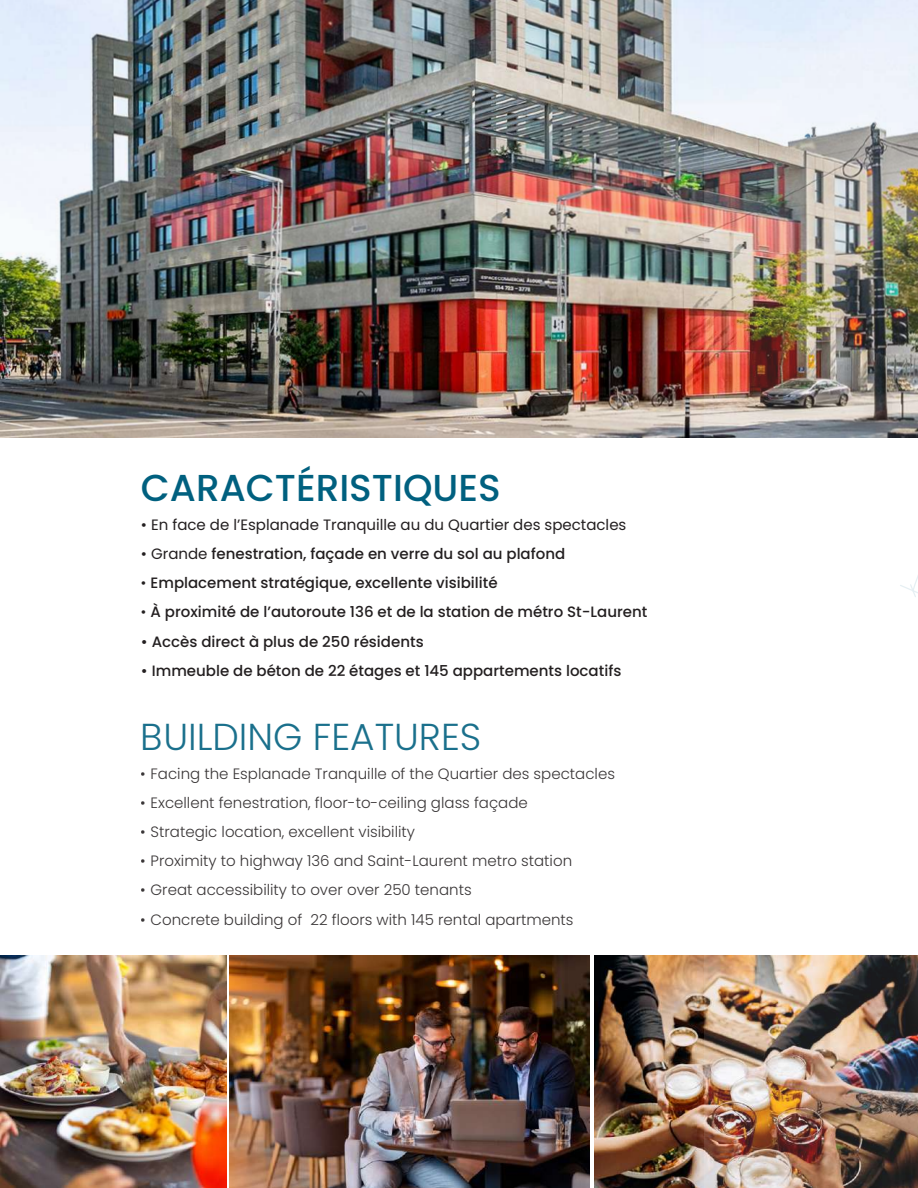
<style>
.page{position:relative;width:918px;height:1188px;background:#fff}
.page>*{position:absolute;margin:0;border:0;box-sizing:border-box;transform-origin:0 0}
.t1{font:300 37.5px "Poppins";color:#00607f}
.t2{font:500 37.5px "Poppins";color:#00607f}
.t3{font:300 15px "Poppins";color:#231f20}
.t4{font:500 15px "Poppins";color:#231f20}
.t5{font:15px "Poppins";color:#231f20}
.s1{font-weight:400}
.s2{font-weight:300}
</style>
<div class="page">
<img style="left:0;top:0;width:704px;height:437px">
<img style="left:230px;top:956px;width:360px;height:232px">
<img style="left:594px;top:956px;width:110px;height:232px">
<img style="left:0;top:956px;width:226px;height:232px">
<img style="left:704px;top:0;width:214px;height:1188px">
<img style="left:899px;top:0;width:19px;height:598px">
<svg style="left:899px;top:831px;width:19px;height:227px"></svg>
<h1 class="t2" style="left:141px;top:466px;width:361px">CARACTÉRISTIQUES</h1>
<p class="t5" style="left:141px;top:516px;width:487px">• En face de l’Esplanade Tranquille au du Quartier des spectacles</p>
<p class="t4" style="left:141px;top:545px;width:426px"><span class="s1">• Grande</span> fenestration, façade en verre du sol au plafond</p>
<p class="t4" style="left:141px;top:574px;width:358px"><span class="s2">•</span> Emplacement stratégique, excellente visibilité</p>
<p class="t4" style="left:141px;top:603px;width:508px"><span class="s2">•</span> À proximité de l’autoroute 136 et de la station de métro St-Laurent</p>
<p class="t4" style="left:141px;top:633px;width:284px">• Accès direct à plus de 250 résidents</p>
<p class="t4" style="left:141px;top:662px;width:482px">• Immeuble de béton de 22 étages et 145 appartements locatifs</p>
<h1 class="t1" style="left:141px;top:715px;width:342px">BUILDING FEATURES</h1>
<p class="t3" style="left:141px;top:765px;width:476px">• Facing the Esplanade Tranquille of the Quartier des spectacles</p>
<p class="t3" style="left:141px;top:794px;width:388px">• Excellent fenestration, floor-to-ceiling glass façade</p>
<p class="t3" style="left:141px;top:823px;width:276px">• Strategic location, excellent visibility</p>
<p class="t3" style="left:141px;top:852px;width:433px">• Proximity to highway 136 and Saint-Laurent metro station</p>
<p class="t3" style="left:141px;top:881px;width:332px">• Great accessibility to over over 250 tenants</p>
<p class="t3" style="left:141px;top:911px;width:434px">• Concrete building of 22 floors with 145 rental apartments</p>
</div>
